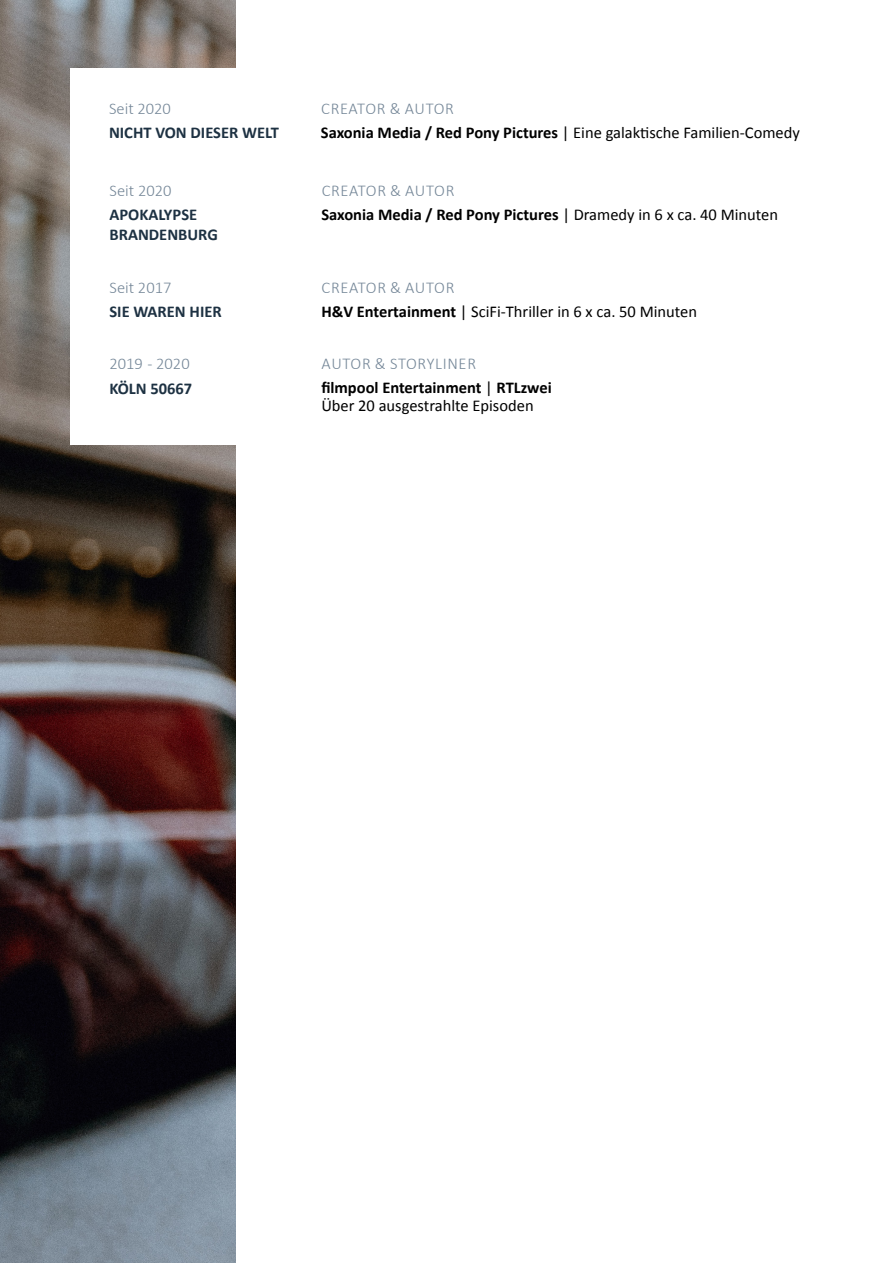
<style>
.page{position:relative;width:893px;height:1263px;background:#fff}
.page>*{position:absolute;margin:0;border:0;box-sizing:border-box;transform-origin:0 0}
.t1{font:700 16.5px/18px "Calibri";color:#000}
.t2{font:16.5px "Calibri";color:#000}
.t3{font:700 16.5px "Calibri";color:#1d3142}
.t4{font:300 16.5px "Calibri";letter-spacing:.035em;color:#758798}
.t5{font:300 16.5px "Calibri";letter-spacing:.01em;color:#758798}
.t6{font:300 16.5px "Calibri";letter-spacing:.04em;color:#758798}
.s1{font-weight:700}
.s2{font-weight:400}
</style>
<div class="page">
<img style="left:0;top:0;width:235px;height:1263px">
<div style="left:70px;top:68px;width:769px;height:376px;background:#fff"></div>
<p class="t5" style="left:109px;top:98px;width:63px">Seit 2020</p>
<p class="t4" style="left:321px;top:98px;width:134px">CREATOR &amp; AUTOR</p>
<p class="t3" style="left:109px;top:121px;width:171px">NICHT VON DIESER WELT</p>
<p class="t2" style="left:321px;top:122px;width:481px"><span class="s1">Saxonia Media / Red Pony Pictures</span> | Eine galaktische Familien-Comedy</p>
<p class="t5" style="left:110px;top:180px;width:63px">Seit 2020</p>
<p class="t4" style="left:322px;top:180px;width:134px">CREATOR &amp; AUTOR</p>
<p class="t3" style="left:109px;top:203px;width:89px">APOKALYPSE</p>
<p class="t1" style="left:321px;top:205px;width:458px">Saxonia Media / Red Pony Pictures <span class="s2">| Dramedy in 6 x ca. 40 Minuten</span></p>
<p class="t3" style="left:109px;top:223px;width:110px">BRANDENBURG</p>
<p class="t5" style="left:110px;top:277px;width:63px">Seit 2017</p>
<p class="t4" style="left:322px;top:277px;width:134px">CREATOR &amp; AUTOR</p>
<p class="t3" style="left:109px;top:300px;width:114px">SIE WAREN HIER</p>
<p class="t2" style="left:321px;top:301px;width:377px"><span class="s1">H&amp;V Entertainment</span> | SciFi-Thriller in 6 x ca. 50 Minuten</p>
<p class="t5" style="left:110px;top:353px;width:82px">2019 - 2020</p>
<p class="t6" style="left:322px;top:353px;width:156px">AUTOR &amp; STORYLINER</p>
<p class="t3" style="left:109px;top:376px;width:84px">KÖLN 50667</p>
<p class="t1" style="left:321px;top:378px;width:232px">filmpool Entertainment <span class="s2">|</span> RTLzwei<br><span class="s2">Über 20 ausgestrahlte Episoden</span></p>
</div>
